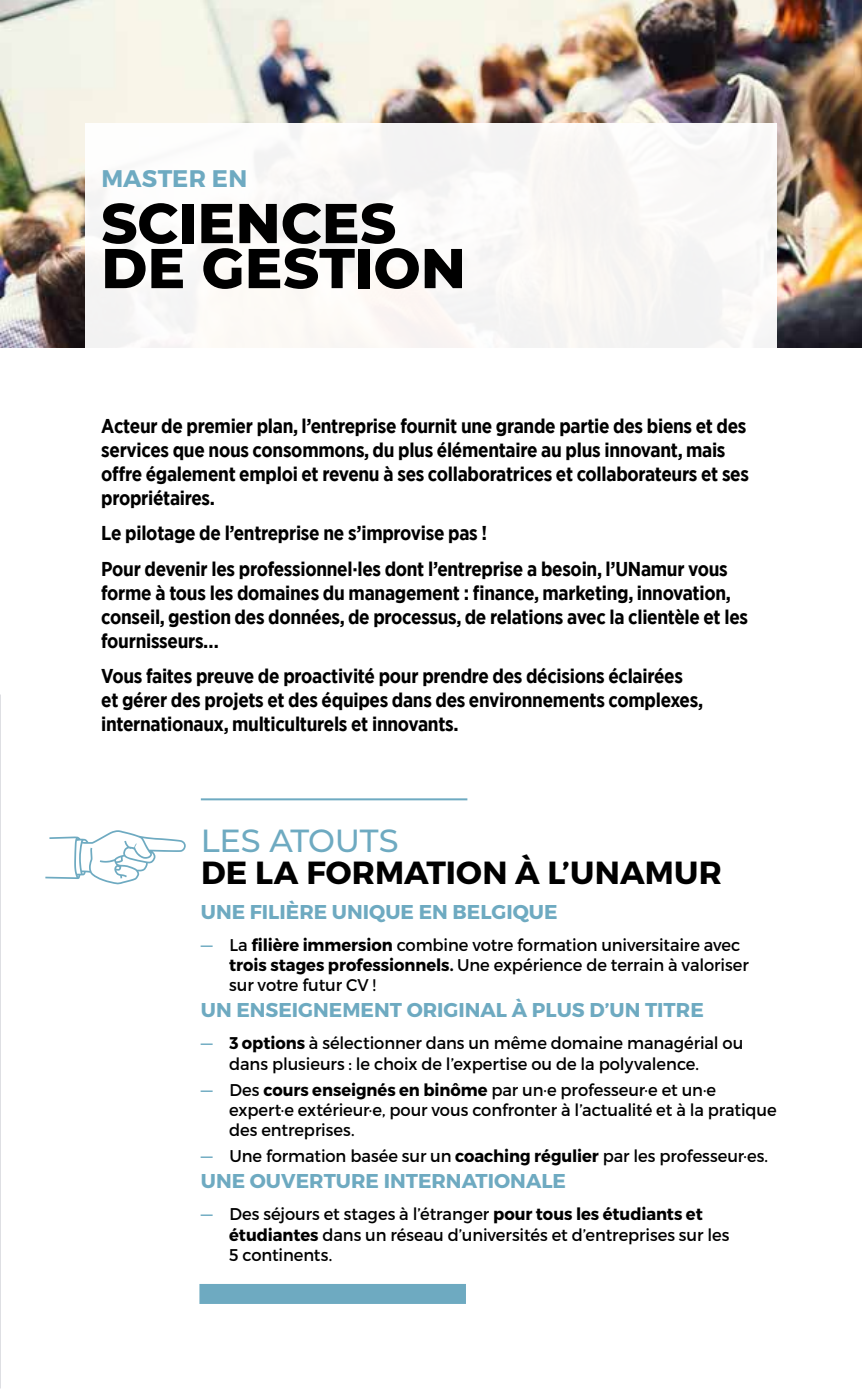
<style>
.page{position:relative;width:862px;height:1389px;background:#fff}
.page>*{position:absolute;margin:0;border:0;box-sizing:border-box;transform-origin:0 0}
.t1{font:800 56px/45px "Montserrat";color:#000}
.t2{font:700 32px "Montserrat";letter-spacing:.01em;color:#000}
.t3{font:500 32px "Montserrat";letter-spacing:-.01em;color:#6eaac1}
.t4{font:700 24px "Montserrat";letter-spacing:.01em;color:#6eaac1}
.t5{font:700 20px/24px "Gotham Narrow";letter-spacing:-.015em;color:#000}
.t6{font:700 20px "Montserrat";color:#6eaac1}
.t7{font:17px/20.4px "Montserrat";letter-spacing:-.005em;color:#000;scale:.96 1}
.s1{font-size:18px;color:#6eaac1}
.s2{font-weight:700}
</style>
<div class="page">
<img style="left:0;top:0;width:862px;height:347px">
<div style="left:85px;top:123px;width:692px;height:226px;background:#faf8f6"></div>
<img style="left:0;top:694px;width:1px;height:695px">
<div style="left:199px;top:1284px;width:267px;height:20px;background:#6eaac1"></div>
<hr style="left:201px;top:798px;width:266px;height:2px;background:#6eaac1">
<svg style="left:45px;top:830px;width:141px;height:54px"></svg>
<p class="t4" style="left:101px;top:163px;width:147px">MASTER EN</p>
<h1 class="t1" style="left:101px;top:198px;width:366px">SCIENCES<br>DE GESTION</h1>
<p class="t5" style="left:101px;top:414px;width:649px">Acteur de premier plan, l’entreprise fournit une grande partie des biens et des services que nous consommons, du plus élémentaire au plus innovant, mais offre également emploi et revenu à ses collaboratrices et collaborateurs et ses propriétaires.</p>
<p class="t5" style="left:101px;top:515px;width:628px;line-height:35.4px">Le pilotage de l’entreprise ne s’improvise pas !<br>Pour devenir les professionnel·les dont l’entreprise a besoin, l’UNamur vous</p>
<p class="t5" style="left:101px;top:580px;width:648px">forme à tous les domaines du management : finance, marketing, innovation, conseil, gestion des données, de processus, de relations avec la clientèle et les fournisseurs…</p>
<p class="t5" style="left:101px;top:664px;width:603px">Vous faites preuve de proactivité pour prendre des décisions éclairées et gérer des projets et des équipes dans des environnements complexes, internationaux, multiculturels et innovants.</p>
<h2 class="t3" style="left:201px;top:819px;width:199px">LES ATOUTS</h2>
<h2 class="t2" style="left:201px;top:853px;width:522px">DE LA FORMATION À L’UNAMUR</h2>
<p class="t6" style="left:201px;top:899px;width:358px">UNE FILIÈRE UNIQUE EN BELGIQUE</p>
<p class="t7" style="left:229px;top:934px;width:543px;text-indent:-28px"><span class="s1">—</span> La <span class="s2">filière immersion</span> combine votre formation universitaire avec <span class="s2">trois stages professionnels.</span> Une expérience de terrain à valoriser sur votre futur CV !</p>
<p class="t6" style="left:201px;top:998px;width:504px">UN ENSEIGNEMENT ORIGINAL À PLUS D’UN TITRE</p>
<p class="t7" style="left:229px;top:1033px;width:537px;text-indent:-28px"><span class="s1">—</span> <span class="s2">3 options</span> à sélectionner dans un même domaine managérial ou dans plusieurs : le choix de l’expertise ou de la polyvalence.</p>
<p class="t7" style="left:229px;top:1079px;width:572px;text-indent:-28px"><span class="s1">—</span> Des <span class="s2">cours enseignés en binôme</span> par un·e professeur·e et un·e expert·e extérieur·e, pour vous confronter à l’actualité et à la pratique des entreprises.</p>
<p class="t7" style="left:201px;top:1146px;width:592px"><span class="s1">—</span> Une formation basée sur un <span class="s2">coaching régulier</span> par les professeur·es.</p>
<p class="t6" style="left:201px;top:1169px;width:367px">UNE OUVERTURE INTERNATIONALE</p>
<p class="t7" style="left:229px;top:1204px;width:522px;text-indent:-28px"><span class="s1">—</span> Des séjours et stages à l’étranger <span class="s2">pour tous les étudiants et étudiantes</span> dans un réseau d’universités et d’entreprises sur les<br>5 continents.</p>
</div>
